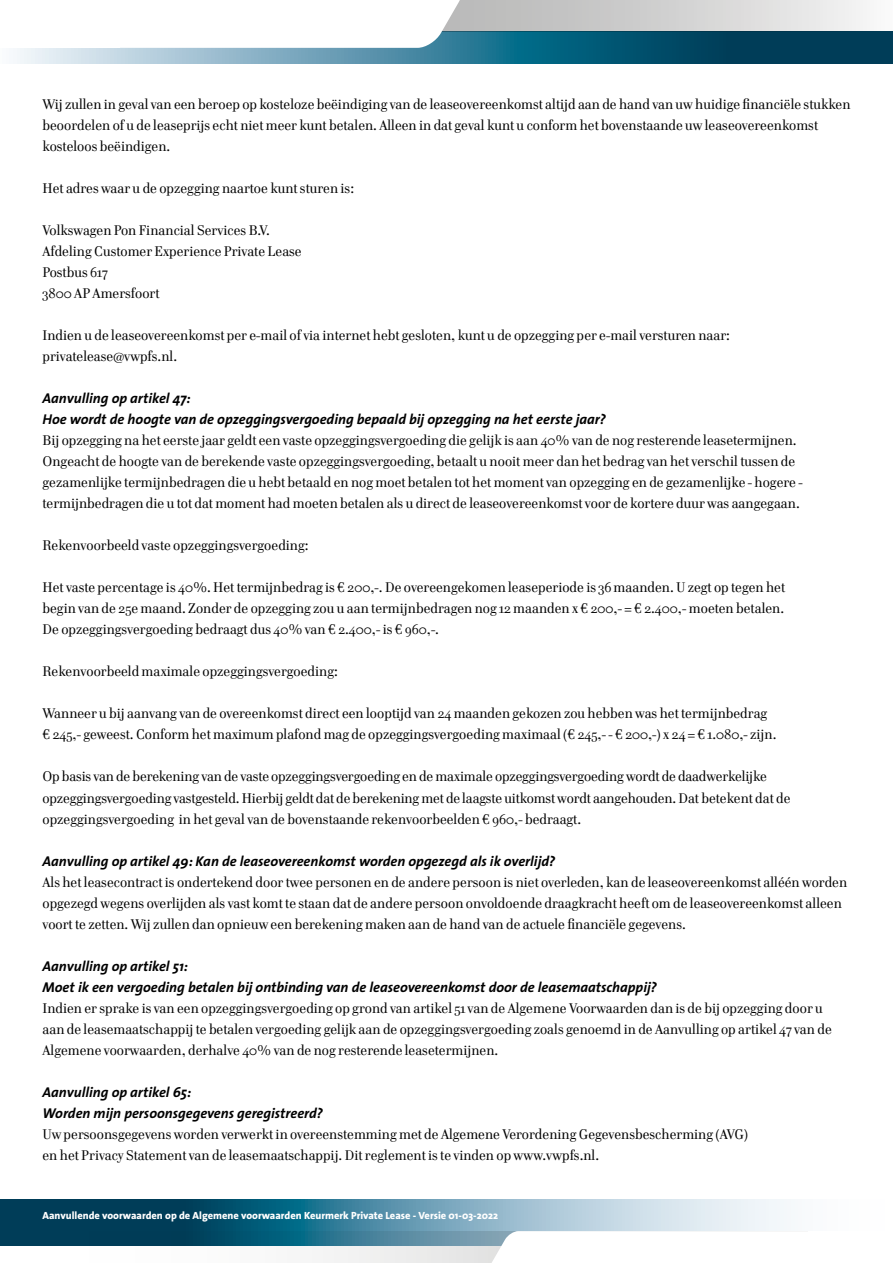
<style>
.page{position:relative;width:893px;height:1263px;background:#fff}
.page>*{position:absolute;margin:0;border:0;box-sizing:border-box;transform-origin:0 0}
.t1{font:14.25px/21px "Cellini OT";color:#000}
.t2{font:italic 700 14.25px/21px "The Sans";color:#000}
.t3{font:800 10.5px "The Sans";color:#fff}
</style>
<div class="page">
<svg style="left:467px;top:0;width:426px;height:32px;background:#ced0d0"></svg>
<svg style="left:17px;top:32px;width:876px;height:32px;background:#33728b"></svg>
<svg style="left:120px;top:0;width:347px;height:48px"></svg>
<div style="left:0;top:0;width:120px;height:48px;background:#fff"></div>
<div style="left:323px;top:1246px;width:161px;height:17px;background:#ededed"></div>
<svg style="left:0;top:1199px;width:787px;height:47px;background:#52859b"></svg>
<svg style="left:484px;top:1231px;width:303px;height:32px"></svg>
<p class="t1" style="left:43px;top:94px;width:809px">Wij zullen in geval van een beroep op kosteloze beëindiging van de leaseovereenkomst altijd aan de hand van uw huidige financiële stukken beoordelen of u de leaseprijs echt niet meer kunt betalen. Alleen in dat geval kunt u conform het bovenstaande uw leaseovereenkomst kosteloos beëindigen.</p>
<p class="t1" style="left:43px;top:178px;width:313px">Het adres waar u de opzegging naartoe kunt sturen is:</p>
<p class="t1" style="left:43px;top:220px;width:261px">Volkswagen Pon Financial Services B.V.<br>Afdeling Customer Experience Private Lease<br>Postbus 617<br>3800 AP Amersfoort</p>
<p class="t1" style="left:43px;top:325px;width:689px">Indien u de leaseovereenkomst per e-mail of via internet hebt gesloten, kunt u de opzegging per e-mail versturen naar: privatelease@vwpfs.nl.</p>
<p class="t2" style="left:43px;top:388px;width:565px">Aanvulling op artikel 47:<br>Hoe wordt de hoogte van de opzeggingsvergoeding bepaald bij opzegging na het eerste jaar?</p>
<p class="t1" style="left:43px;top:430px;width:762px">Bij opzegging na het eerste jaar geldt een vaste opzeggingsvergoeding die gelijk is aan 40% van de nog resterende leasetermijnen.<br>Ongeacht de hoogte van de berekende vaste opzeggingsvergoeding, betaalt u nooit meer dan het bedrag van het verschil tussen de gezamenlijke termijnbedragen die u hebt betaald en nog moet betalen tot het moment van opzegging en de gezamenlijke - hogere - termijnbedragen die u tot dat moment had moeten betalen als u direct de leaseovereenkomst voor de kortere duur was aangegaan.</p>
<p class="t1" style="left:43px;top:535px;width:268px">Rekenvoorbeeld vaste opzeggingsvergoeding:</p>
<p class="t1" style="left:43px;top:577px;width:744px;text-align:justify">Het vaste percentage is 40%. Het termijnbedrag is € 200,-. De overeengekomen leaseperiode is 36 maanden. U zegt op tegen het begin van de 25e maand. Zonder de opzegging zou u aan termijnbedragen nog 12 maanden x € 200,- = € 2.400,- moeten betalen.<br>De opzeggingsvergoeding bedraagt dus 40% van € 2.400,- is € 960,-.</p>
<p class="t1" style="left:43px;top:661px;width:297px">Rekenvoorbeeld maximale opzeggingsvergoeding:</p>
<p class="t1" style="left:43px;top:703px;width:735px">Wanneer u bij aanvang van de overeenkomst direct een looptijd van 24 maanden gekozen zou hebben was het termijnbedrag € 245,- geweest. Conform het maximum plafond mag de opzeggingsvergoeding maximaal (€ 245,- - € 200,-) x 24 = € 1.080,- zijn.</p>
<p class="t1" style="left:43px;top:766px;width:749px">Op basis van de berekening van de vaste opzeggingsvergoeding en de maximale opzeggingsvergoeding wordt de daadwerkelijke opzeggingsvergoeding vastgesteld. Hierbij geldt dat de berekening met de laagste uitkomst wordt aangehouden. Dat betekent dat de opzeggingsvergoeding in het geval van de bovenstaande rekenvoorbeelden € 960,- bedraagt.</p>
<p class="t2" style="left:43px;top:850px;width:514px">Aanvulling op artikel 49: Kan de leaseovereenkomst worden opgezegd als ik overlijd?</p>
<p class="t1" style="left:43px;top:871px;width:806px">Als het leasecontract is ondertekend door twee personen en de andere persoon is niet overleden, kan de leaseovereenkomst alléén worden opgezegd wegens overlijden als vast komt te staan dat de andere persoon onvoldoende draagkracht heeft om de leaseovereenkomst alleen voort te zetten. Wij zullen dan opnieuw een berekening maken aan de hand van de actuele financiële gegevens.</p>
<p class="t2" style="left:43px;top:955px;width:616px">Aanvulling op artikel 51:<br>Moet ik een vergoeding betalen bij ontbinding van de leaseovereenkomst door de leasemaatschappij?</p>
<p class="t1" style="left:43px;top:997px;width:791px">Indien er sprake is van een opzeggingsvergoeding op grond van artikel 51 van de Algemene Voorwaarden dan is de bij opzegging door u aan de leasemaatschappij te betalen vergoeding gelijk aan de opzeggingsvergoeding zoals genoemd in de Aanvulling op artikel 47 van de<br>Algemene voorwaarden, derhalve 40% van de nog resterende leasetermijnen.</p>
<p class="t2" style="left:43px;top:1081px;width:282px">Aanvulling op artikel 65:<br>Worden mijn persoonsgegevens geregistreerd?</p>
<p class="t1" style="left:43px;top:1123px;width:707px">Uw persoonsgegevens worden verwerkt in overeenstemming met de Algemene Verordening Gegevensbescherming (AVG) en het Privacy Statement van de leasemaatschappij. Dit reglement is te vinden op www.vwpfs.nl.</p>
<p class="t3" style="left:43px;top:1207px;width:457px">Aanvullende voorwaarden op de Algemene voorwaarden Keurmerk Private Lease - Versie 01-03-2022</p>
</div>
